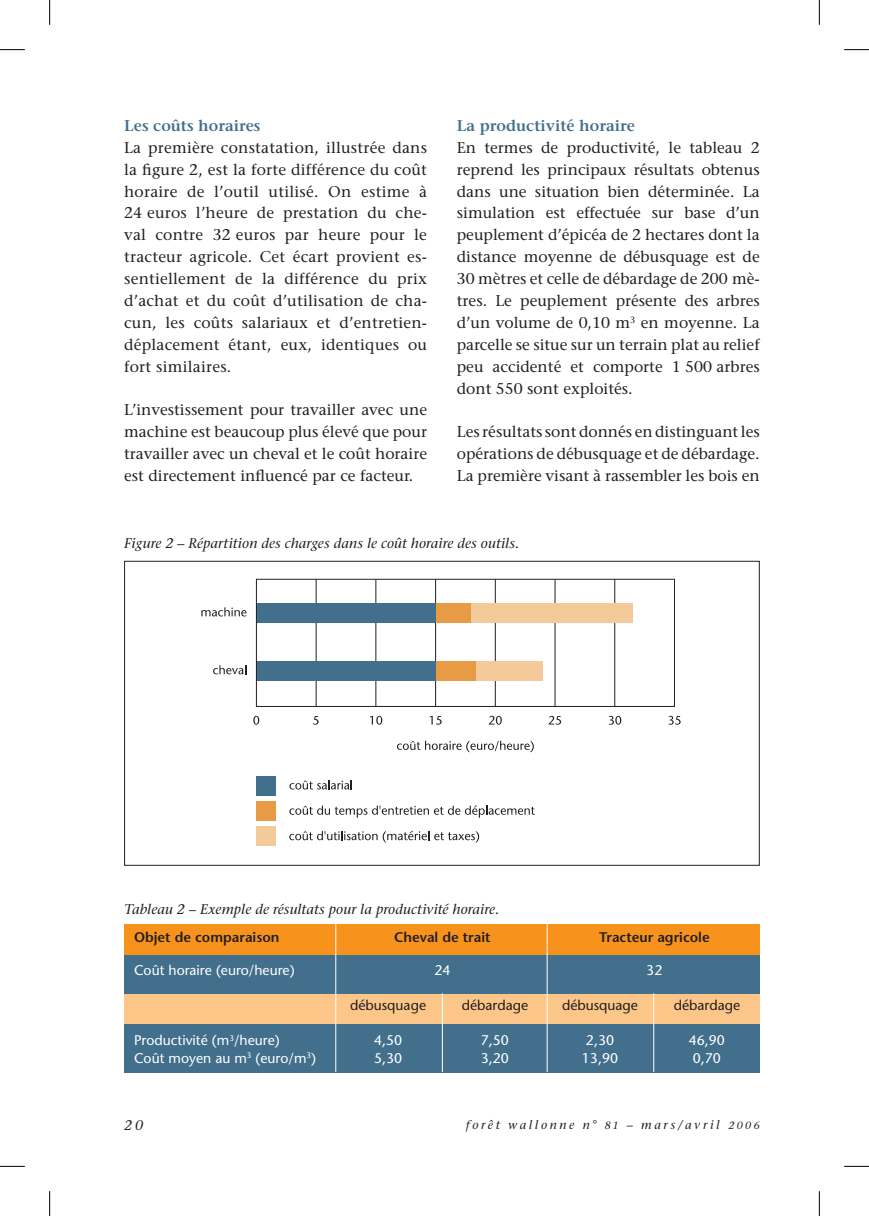
<style>
.page{position:relative;width:869px;height:1216px;background:#fff}
.page>*{position:absolute;margin:0;border:0;box-sizing:border-box;transform-origin:0 0}
.t1{font:15.58px/21.9px "Stone Serif";color:#231f20}
.t2{font:italic 14px/27.8px "Stone Serif";letter-spacing:.01em;color:#231f20}
.t3{font:14px "Stone Sans";color:#fff}
.t4{font:14px "Stone Sans";color:#231f20}
.t5{font:600 14px "Stone Sans";color:#231f20}
.t6{font:italic 12.25px "Stone Serif";letter-spacing:.215em;color:#231f20}
.s1{font-weight:600;color:#426f8c}
.s2{font-family:"Stone Sans";font-weight:600;font-style:normal}
.s3{font-size:10.5px}
</style>
<div class="page">
<svg style="left:201px;top:607px;width:45px;height:9px"></svg>
<svg style="left:213px;top:665px;width:33px;height:9px"></svg>
<svg style="left:253px;top:715px;width:6px;height:9px"></svg>
<svg style="left:313px;top:716px;width:5px;height:8px"></svg>
<svg style="left:369px;top:715px;width:13px;height:9px"></svg>
<svg style="left:429px;top:715px;width:12px;height:9px"></svg>
<svg style="left:489px;top:715px;width:12px;height:9px"></svg>
<svg style="left:397px;top:740px;width:136px;height:12px"></svg>
<svg style="left:548px;top:715px;width:13px;height:9px"></svg>
<svg style="left:609px;top:715px;width:12px;height:9px"></svg>
<svg style="left:668px;top:715px;width:12px;height:9px"></svg>
<svg style="left:289px;top:780px;width:63px;height:9px"></svg>
<div style="left:256px;top:775px;width:20px;height:20px;background:#426f8c"></div>
<svg style="left:289px;top:805px;width:245px;height:12px"></svg>
<div style="left:256px;top:801px;width:20px;height:19px;background:#e79b44"></div>
<div style="left:256px;top:826px;width:20px;height:20px;background:#f4ca9b"></div>
<hr style="left:614px;top:579px;width:1px;height:127px;background:#231f20">
<hr style="left:554px;top:579px;width:1px;height:127px;background:#231f20">
<hr style="left:494px;top:579px;width:1px;height:127px;background:#231f20">
<hr style="left:435px;top:579px;width:1px;height:127px;background:#231f20">
<hr style="left:375px;top:579px;width:1px;height:127px;background:#231f20">
<hr style="left:315px;top:579px;width:1px;height:127px;background:#231f20">
<div style="left:452px;top:602px;width:180px;height:20px;background:#f4ca9b"></div>
<div style="left:291px;top:602px;width:179px;height:20px;background:#e79b44"></div>
<div style="left:256px;top:602px;width:179px;height:20px;background:#426f8c"></div>
<div style="left:363px;top:660px;width:180px;height:20px;background:#f4ca9b"></div>
<div style="left:296px;top:660px;width:179px;height:20px;background:#e79b44"></div>
<div style="left:256px;top:660px;width:179px;height:20px;background:#426f8c"></div>
<div style="left:256px;top:579px;width:418px;height:128px;border:1px solid #231f20"></div>
<svg style="left:289px;top:830px;width:190px;height:12px"></svg>
<div style="left:124px;top:990px;width:635px;height:38px;background:#fcc689"></div>
<div style="left:124px;top:950px;width:635px;height:43px;background:#426f8c"></div>
<div style="left:124px;top:1023px;width:635px;height:48px;background:#426f8c"></div>
<div style="left:124px;top:924px;width:635px;height:30px;background:#f7931d"></div>
<hr style="left:335px;top:924px;width:1px;height:147px;background:#fff">
<hr style="left:546px;top:924px;width:1px;height:147px;background:#fff">
<hr style="left:441px;top:993px;width:1px;height:78px;background:#fff">
<hr style="left:653px;top:993px;width:1px;height:78px;background:#fff">
<svg style="left:0;top:49px;width:25px;height:1px"></svg>
<svg style="left:844px;top:49px;width:24px;height:1px"></svg>
<svg style="left:0;top:1165px;width:25px;height:1px"></svg>
<svg style="left:844px;top:1165px;width:24px;height:1px"></svg>
<svg style="left:49px;top:0;width:1px;height:25px"></svg>
<svg style="left:49px;top:1191px;width:1px;height:24px"></svg>
<svg style="left:818px;top:0;width:1px;height:25px"></svg>
<svg style="left:818px;top:1191px;width:1px;height:24px"></svg>
<p class="t1" style="left:124px;top:116px;width:304px"><span class="s1">Les coûts horaires<br></span>La première constatation, illustrée dans la figure 2, est la forte différence du coût horaire de l’outil utilisé. On estime à 24 euros l’heure de prestation du che&shy;val contre 32 euros par heure pour le tracteur agricole. Cet écart provient es&shy;sentiellement de la différence du prix d’achat et du coût d’utilisation de cha&shy;cun, les coûts salariaux et d’entretien&shy;déplacement étant, eux, identiques ou fort similaires.</p>
<p class="t1" style="left:124px;top:401px;width:304px;text-align:justify">L’investissement pour travailler avec une machine est beaucoup plus élevé que pour travailler avec un cheval et le coût horaire est directement influencé par ce facteur.</p>
<p class="t1" style="left:456px;top:116px;width:304px"><span class="s1">La productivité horaire<br></span>En termes de productivité, le tableau 2 reprend les principaux résultats obtenus dans une situation bien déterminée. La simulation est effectuée sur base d’un peuplement d’épicéa de 2 hectares dont la distance moyenne de débusquage est de 30 mètres et celle de débardage de 200 mè&shy;tres. Le peuplement présente des arbres d’un volume de 0,10 m<sup>3</sup> en moyenne. La parcelle se situe sur un terrain plat au relief peu accidenté et comporte 1 500 arbres dont 550 sont exploités.</p>
<p class="t1" style="left:456px;top:422px;width:304px;text-align:justify">Les résultats sont donnés en distinguant les opérations de débusquage et de débardage.<br>La première visant à rassembler les bois en</p>
<p class="t2" style="left:124px;top:531px;width:396px">Figure 2 – Répartition des charges dans le coût horaire des outils.</p>
<p class="t2" style="left:134px;top:896px;width:366px;text-indent:-10px">Tableau 2 – Exemple de résultats pour la productivité horaire.<br><span class="s2">Objet de comparaison</span></p>
<p class="t5" style="left:394px;top:931px;width:98px">Cheval de trait</p>
<p class="t5" style="left:598px;top:931px;width:112px">Tracteur agricole</p>
<p class="t3" style="left:134px;top:965px;width:162px">Coût horaire (euro/heure)</p>
<p class="t3" style="left:434px;top:965px;width:18px">24</p>
<p class="t3" style="left:646px;top:965px;width:18px">32</p>
<p class="t4" style="left:350px;top:1000px;width:77px">débusquage</p>
<p class="t4" style="left:461px;top:1000px;width:68px">débardage</p>
<p class="t4" style="left:561px;top:1000px;width:77px">débusquage</p>
<p class="t4" style="left:673px;top:1000px;width:68px">débardage</p>
<p class="t3" style="left:134px;top:1035px;width:147px">Productivité (m<sup>3</sup>/heure)</p>
<p class="t3" style="left:374px;top:1035px;width:30px">4,50</p>
<p class="t3" style="left:480px;top:1035px;width:30px">7,50</p>
<p class="t3" style="left:585px;top:1035px;width:30px">2,30</p>
<p class="t3" style="left:688px;top:1035px;width:38px">46,90</p>
<p class="t3" style="left:134px;top:1052px;width:183px">Coût moyen au m<sup>3</sup> (euro/m<sup>3</sup>)</p>
<p class="t3" style="left:374px;top:1052px;width:30px">5,30</p>
<p class="t3" style="left:480px;top:1052px;width:30px">3,20</p>
<p class="t3" style="left:581px;top:1052px;width:38px">13,90</p>
<p class="t3" style="left:692px;top:1052px;width:30px">0,70</p>
<p class="t2" style="left:124px;top:1112px;width:21px">20</p>
<p class="t6" style="left:465px;top:1119px;width:295px">forêt wallonne n° <span class="s3">81</span> – mars/avril <span class="s3">2006</span></p>
</div>
